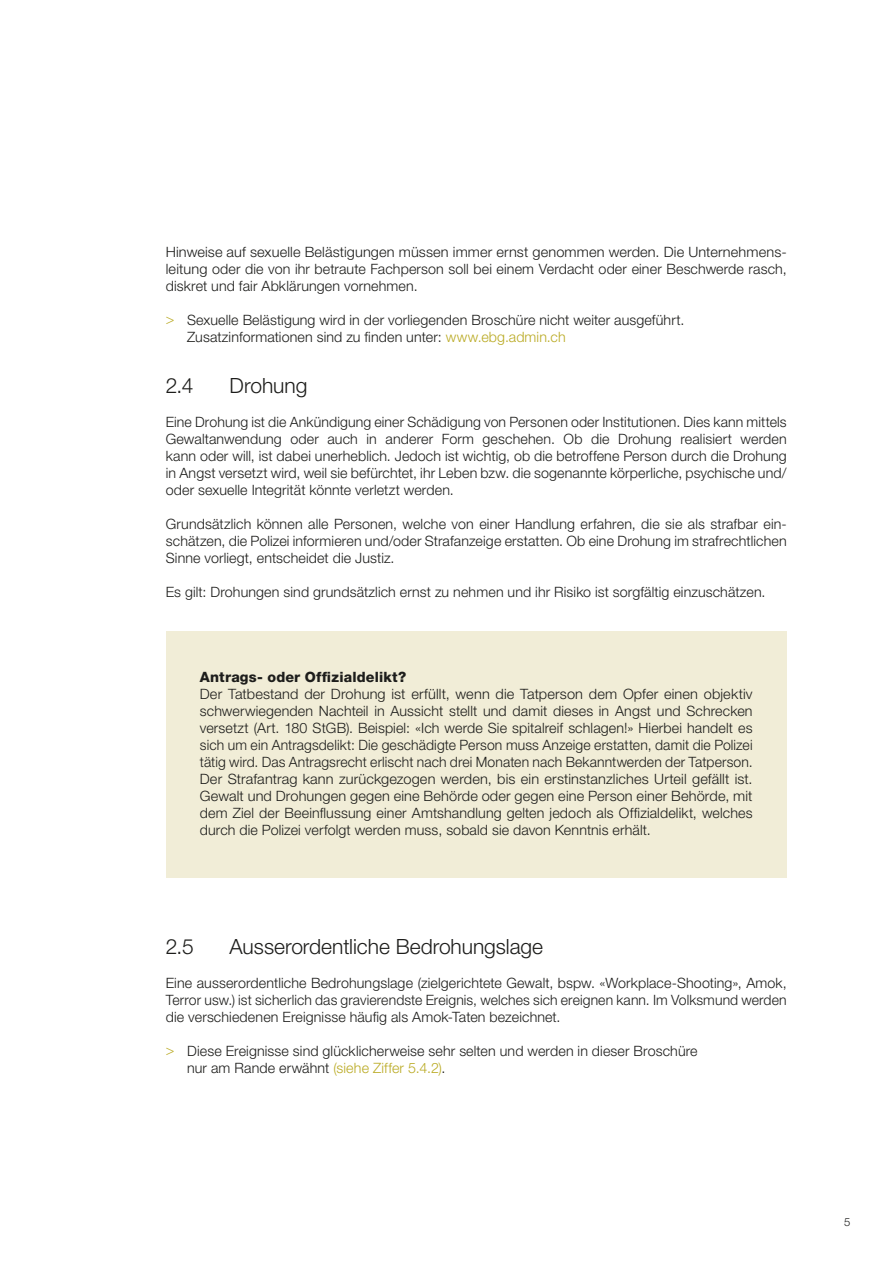
<style>
.page{position:relative;width:893px;height:1263px;background:#fff}
.page>*{position:absolute;margin:0;border:0;box-sizing:border-box;transform-origin:0 0}
.t1{font:300 21px "Helvetica Neue LT Std";color:#1d1d1b}
.t2{font:300 14.25px/17px "Helvetica Neue LT Std";letter-spacing:.01em;color:#1d1d1b;text-align:justify}
.t3{font:800 14.25px "Helvetica Neue LT Std";letter-spacing:.01em;color:#1d1d1b}
.t4{font:300 11.25px "Helvetica Neue LT Std";color:#1d1d1b}
.s1{color:#baaa24}
</style>
<div class="page">
<div style="left:166px;top:631px;width:621px;height:247px;background:#f1edd7"></div>
<p class="t2" style="left:166px;top:243px;width:622px">Hinweise auf sexuelle Belästigungen müssen immer ernst genommen werden. Die Unternehmens&shy;leitung oder die von ihr betraute Fachperson soll bei einem Verdacht oder einer Beschwerde rasch, diskret und fair Abklärungen vornehmen.</p>
<p class="t2" style="left:187px;top:311px;width:499px;text-indent:-21px"><span class="s1">&gt;</span> Sexuelle Belästigung wird in der vorliegenden Broschüre nicht weiter ausgeführt.<br>Zusatzinformationen sind zu finden unter: <span class="s1">www.ebg.admin.ch</span></p>
<h1 class="t1" style="left:166px;top:373px;width:29px">2.4</h1>
<h1 class="t1" style="left:230px;top:373px;width:79px">Drohung</h1>
<p class="t2" style="left:166px;top:413px;width:622px">Eine Drohung ist die Ankündigung einer Schädigung von Personen oder Institutionen. Dies kann mittels Gewaltanwendung oder auch in anderer Form geschehen. Ob die Drohung realisiert werden kann oder will, ist dabei unerheblich. Jedoch ist wichtig, ob die betroffene Person durch die Drohung in Angst versetzt wird, weil sie befürchtet, ihr Leben bzw. die sogenannte körperliche, psychische und/ oder sexuelle Integrität könnte verletzt werden.</p>
<p class="t2" style="left:166px;top:515px;width:622px">Grundsätzlich können alle Personen, welche von einer Handlung erfahren, die sie als strafbar ein&shy;schätzen, die Polizei informieren und/oder Strafanzeige erstatten. Ob eine Drohung im strafrechtlichen Sinne vorliegt, entscheidet die Justiz.</p>
<p class="t2" style="left:166px;top:583px;width:601px">Es gilt: Drohungen sind grundsätzlich ernst zu nehmen und ihr Risiko ist sorgfältig einzuschätzen.</p>
<p class="t3" style="left:200px;top:668px;width:208px">Antrags- oder Offizialdelikt?</p>
<p class="t2" style="left:200px;top:685px;width:554px">Der Tatbestand der Drohung ist erfüllt, wenn die Tatperson dem Opfer einen objektiv schwerwiegenden Nachteil in Aussicht stellt und damit dieses in Angst und Schrecken versetzt (Art. 180 StGB). Beispiel: «Ich werde Sie spitalreif schlagen!» Hierbei handelt es sich um ein Antragsdelikt: Die geschädigte Person muss Anzeige erstatten, damit die Polizei tätig wird. Das Antragsrecht erlischt nach drei Monaten nach Bekanntwerden der Tatperson.<br>Der Strafantrag kann zurückgezogen werden, bis ein erstinstanzliches Urteil gefällt ist.<br>Gewalt und Drohungen gegen eine Behörde oder gegen eine Person einer Behörde, mit dem Ziel der Beeinflussung einer Amtshandlung gelten jedoch als Offizialdelikt, welches durch die Polizei verfolgt werden muss, sobald sie davon Kenntnis erhält.</p>
<h1 class="t1" style="left:166px;top:934px;width:29px">2.5</h1>
<h1 class="t1" style="left:230px;top:934px;width:315px">Ausserordentliche Bedrohungslage</h1>
<p class="t2" style="left:166px;top:974px;width:622px">Eine ausserordentliche Bedrohungslage (zielgerichtete Gewalt, bspw. «Workplace-Shooting», Amok, Terror usw.) ist sicherlich das gravierendste Ereignis, welches sich ereignen kann. Im Volksmund werden die verschiedenen Ereignisse häufig als Amok-Taten bezeichnet.</p>
<p class="t2" style="left:187px;top:1042px;width:512px;text-indent:-21px"><span class="s1">&gt;</span> Diese Ereignisse sind glücklicherweise sehr selten und werden in dieser Broschüre nur am Rande erwähnt <span class="s1">(siehe Ziffer 5.4.2)</span>.</p>
<p class="t4" style="left:844px;top:1215px;width:8px">5</p>
</div>
